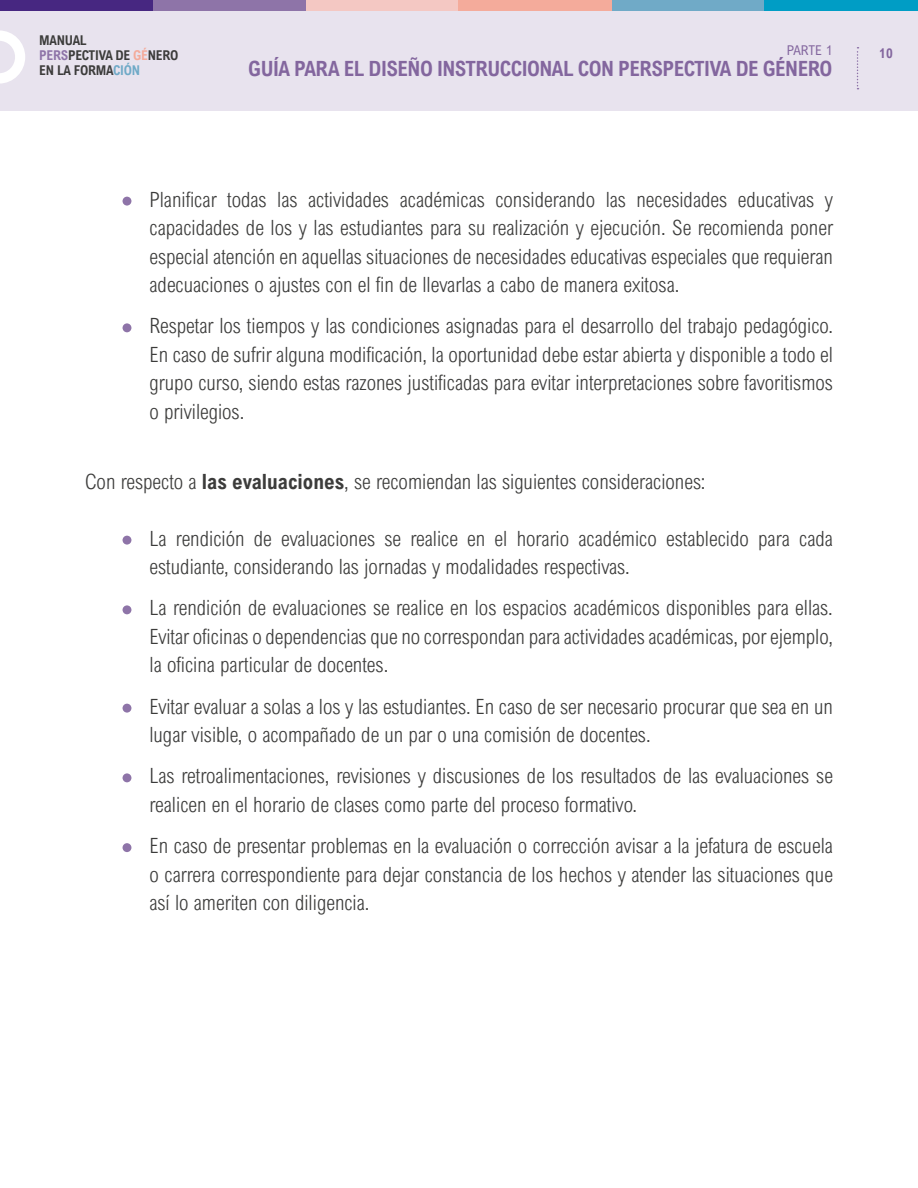
<style>
.page{position:relative;width:918px;height:1188px;background:#fff}
.page>*{position:absolute;margin:0;border:0;box-sizing:border-box;transform-origin:0 0}
.t1{font:300 21px/28.5px "Arial Nova Cond";color:#3c3c3b;text-align:justify}
.t2{font:700 21px "Arial Nova Cond";letter-spacing:-.025em;color:#83669e}
.t3{font:700 13.5px/15px "Arial Nova Cond";letter-spacing:-.02em;color:#3c3c3b}
.t4{font:13.5px "Arial Nova Cond";letter-spacing:-.005em;color:#83669e}
.t5{font:700 13.5px "Arial Nova Cond";color:#83669e}
.s1{color:#8e74a8}
.s2{color:#f4ab9b}
.s3{color:#70aac7}
.s4{font-weight:700}
</style>
<div class="page">
<div style="left:0;top:0;width:918px;height:111px;background:#e8e3ee"></div>
<svg style="left:0;top:30px;width:25px;height:54px"></svg>
<svg style="left:857px;top:47px;width:2px;height:42px"></svg>
<div style="left:305px;top:0;width:153px;height:10px;background:#f4c8c3"></div>
<div style="left:152px;top:0;width:154px;height:10px;background:#8e74a8"></div>
<div style="left:611px;top:0;width:154px;height:10px;background:#70aac7"></div>
<div style="left:458px;top:0;width:154px;height:10px;background:#f4ab9b"></div>
<div style="left:765px;top:0;width:153px;height:10px;background:#009dc5"></div>
<div style="left:0;top:0;width:152px;height:10px;background:#472781"></div>
<div style="left:123px;top:197px;width:8px;height:9px;background:#8e74a8;border-radius:50%"></div>
<div style="left:123px;top:323px;width:8px;height:9px;background:#8e74a8;border-radius:50%"></div>
<div style="left:123px;top:536px;width:8px;height:9px;background:#8e74a8;border-radius:50%"></div>
<div style="left:123px;top:605px;width:8px;height:9px;background:#8e74a8;border-radius:50%"></div>
<div style="left:123px;top:704px;width:8px;height:9px;background:#8e74a8;border-radius:50%"></div>
<div style="left:123px;top:773px;width:8px;height:9px;background:#8e74a8;border-radius:50%"></div>
<div style="left:123px;top:843px;width:8px;height:9px;background:#8e74a8;border-radius:50%"></div>
<p class="t3" style="left:39px;top:33px;width:141px">MANUAL<br><span class="s1">PERS</span>PECTIVA DE <span class="s2">GÉ</span>NERO<br>EN LA FORMA<span class="s3">CIÓN</span></p>
<p class="t4" style="left:787px;top:42px;width:47px">PARTE 1</p>
<p class="t2" style="left:248px;top:56px;width:586px">GUÍA PARA EL DISEÑO INSTRUCCIONAL CON PERSPECTIVA DE GÉNERO</p>
<p class="t1" style="left:150px;top:185px;width:685px">Planificar todas las actividades académicas considerando las necesidades educativas y capacidades de los y las estudiantes para su realización y ejecución. Se recomienda poner especial atención en aquellas situaciones de necesidades educativas especiales que requieran adecuaciones o ajustes con el fin de llevarlas a cabo de manera exitosa.</p>
<p class="t1" style="left:150px;top:311px;width:685px">Respetar los tiempos y las condiciones asignadas para el desarrollo del trabajo pedagógico.<br>En caso de sufrir alguna modificación, la oportunidad debe estar abierta y disponible a todo el grupo curso, siendo estas razones justificadas para evitar interpretaciones sobre favoritismos o privilegios.</p>
<p class="t1" style="left:85px;top:467px;width:622px">Con respecto a <span class="s4">las evaluaciones</span>, se recomiendan las siguientes consideraciones:</p>
<p class="t1" style="left:150px;top:524px;width:685px">La rendición de evaluaciones se realice en el horario académico establecido para cada estudiante, considerando las jornadas y modalidades respectivas.</p>
<p class="t1" style="left:150px;top:593px;width:685px">La rendición de evaluaciones se realice en los espacios académicos disponibles para ellas.<br>Evitar oficinas o dependencias que no correspondan para actividades académicas, por ejemplo, la oficina particular de docentes.</p>
<p class="t1" style="left:150px;top:692px;width:685px">Evitar evaluar a solas a los y las estudiantes. En caso de ser necesario procurar que sea en un lugar visible, o acompañado de un par o una comisión de docentes.</p>
<p class="t1" style="left:150px;top:761px;width:685px">Las retroalimentaciones, revisiones y discusiones de los resultados de las evaluaciones se realicen en el horario de clases como parte del proceso formativo.</p>
<p class="t1" style="left:150px;top:831px;width:685px">En caso de presentar problemas en la evaluación o corrección avisar a la jefatura de escuela o carrera correspondiente para dejar constancia de los hechos y atender las situaciones que así lo ameriten con diligencia.</p>
<p class="t5" style="left:879px;top:44px;width:15px">10</p>
</div>
